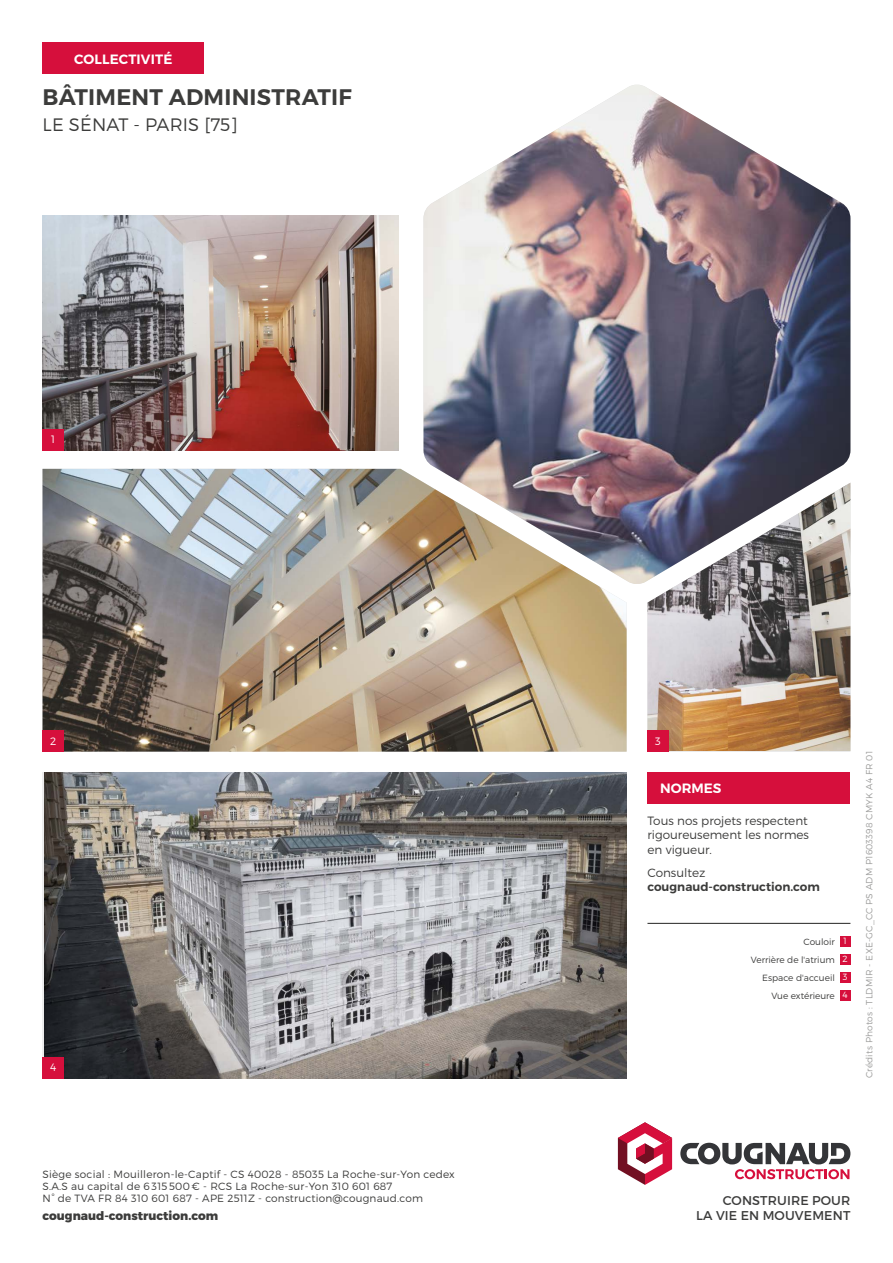
<style>
.page{position:relative;width:893px;height:1263px;background:#fff}
.page>*{position:absolute;margin:0;border:0;box-sizing:border-box;transform-origin:0 0}
.t1{font:600 22.5px "Montserrat";letter-spacing:.01em;color:#3c3c3b}
.t2{font:300 18px "Montserrat";letter-spacing:.01em;color:#3c3c3b}
.t3{font:600 13.5px "Montserrat";letter-spacing:.01em;color:#fff}
.t4{font:12.75px/15.8px "Montserrat";letter-spacing:.01em;color:#3c3c3b;text-align:right}
.t5{font:300 12px/14.4px "Montserrat";color:#3c3c3b;text-align:justify}
.t6{font:600 12px "Montserrat";color:#3c3c3b}
.t7{font:800 12px "Montserrat";color:#3c3c3b}
.t8{font:300 10.65px "Montserrat";color:#fff}
.t9{font:300 10.5px/12px "Montserrat";letter-spacing:.02em;color:#3c3c3b}
.t10{font:300 9px/18px "Montserrat";color:#3c3c3b;text-align:right}
.t11{font:300 9px "Montserrat";letter-spacing:.02em;color:#9d9d9c}
.s1{color:#fff}
</style>
<div class="page">
<img style="left:647px;top:585px;width:203px;height:166px">
<img style="left:43px;top:469px;width:584px;height:283px">
<div style="left:43px;top:730px;width:21px;height:22px;background:#d60f3c"></div>
<div style="left:647px;top:730px;width:22px;height:22px;background:#d60f3c"></div>
<img style="left:423px;top:85px;width:427px;height:500px">
<hr style="left:647px;top:923px;width:203px;height:1px;background:#3c3c3b">
<div style="left:43px;top:43px;width:161px;height:31px;background:#d60f3c"></div>
<div style="left:647px;top:772px;width:203px;height:32px;background:#d60f3c"></div>
<div style="left:840px;top:936px;width:10px;height:11px;background:#d60f3c"></div>
<div style="left:840px;top:954px;width:10px;height:11px;background:#d60f3c"></div>
<div style="left:840px;top:972px;width:10px;height:11px;background:#d60f3c"></div>
<div style="left:840px;top:990px;width:10px;height:11px;background:#d60f3c"></div>
<svg style="left:680px;top:1143px;width:170px;height:36px"></svg>
<svg style="left:618px;top:1122px;width:54px;height:63px"></svg>
<img style="left:43px;top:215px;width:356px;height:235px">
<div style="left:43px;top:429px;width:21px;height:21px;background:#d60f3c"></div>
<img style="left:45px;top:772px;width:582px;height:306px">
<div style="left:43px;top:1057px;width:21px;height:21px;background:#d60f3c"></div>
<p class="t3" style="left:74px;top:50px;width:100px">COLLECTIVITÉ</p>
<h1 class="t1" style="left:43px;top:83px;width:311px">BÂTIMENT ADMINISTRATIF</h1>
<h2 class="t2" style="left:43px;top:113px;width:197px">LE SÉNAT - PARIS [75]</h2>
<p class="t8" style="left:51px;top:433px;width:5px">1</p>
<p class="t8" style="left:50px;top:734px;width:8px">2</p>
<p class="t8" style="left:655px;top:734px;width:7px">3</p>
<p class="t3" style="left:660px;top:780px;width:63px">NORMES</p>
<p class="t5" style="left:647px;top:813px;width:163px">Tous nos projets respectent rigoureusement les normes en vigueur.</p>
<p class="t5" style="left:647px;top:865px;width:59px">Consultez</p>
<p class="t6" style="left:647px;top:879px;width:174px">cougnaud-construction.com</p>
<p class="t8" style="left:50px;top:1061px;width:8px">4</p>
<p class="t10" style="left:751px;top:933px;width:98px">Couloir <span class="s1">1<br></span>Verrière de l'atrium <span class="s1">2<br></span>Espace d'accueil <span class="s1">3<br></span>Vue extérieure <span class="s1">4</span></p>
<p class="t11" style="left:864px;top:1078px;width:329px;rotate:-90deg">Crédits Photos : TLDMIR - EXE-GC_CC PS ADM P1603398 CMYK A4 FR 01</p>
<p class="t9" style="left:43px;top:1168px;width:414px">Siège social : Mouilleron-le-Captif - CS 40028 - 85035 La Roche-sur-Yon cedex<br>S.A.S au capital de 6 315 500 € - RCS La Roche-sur-Yon 310 601 687<br>N° de TVA FR 84 310 601 687 - APE 2511Z - construction@cougnaud.com</p>
<p class="t7" style="left:43px;top:1209px;width:177px">cougnaud-construction.com</p>
<p class="t4" style="left:696px;top:1192px;width:156px">CONSTRUIRE POUR<br>LA VIE EN MOUVEMENT</p>
</div>
